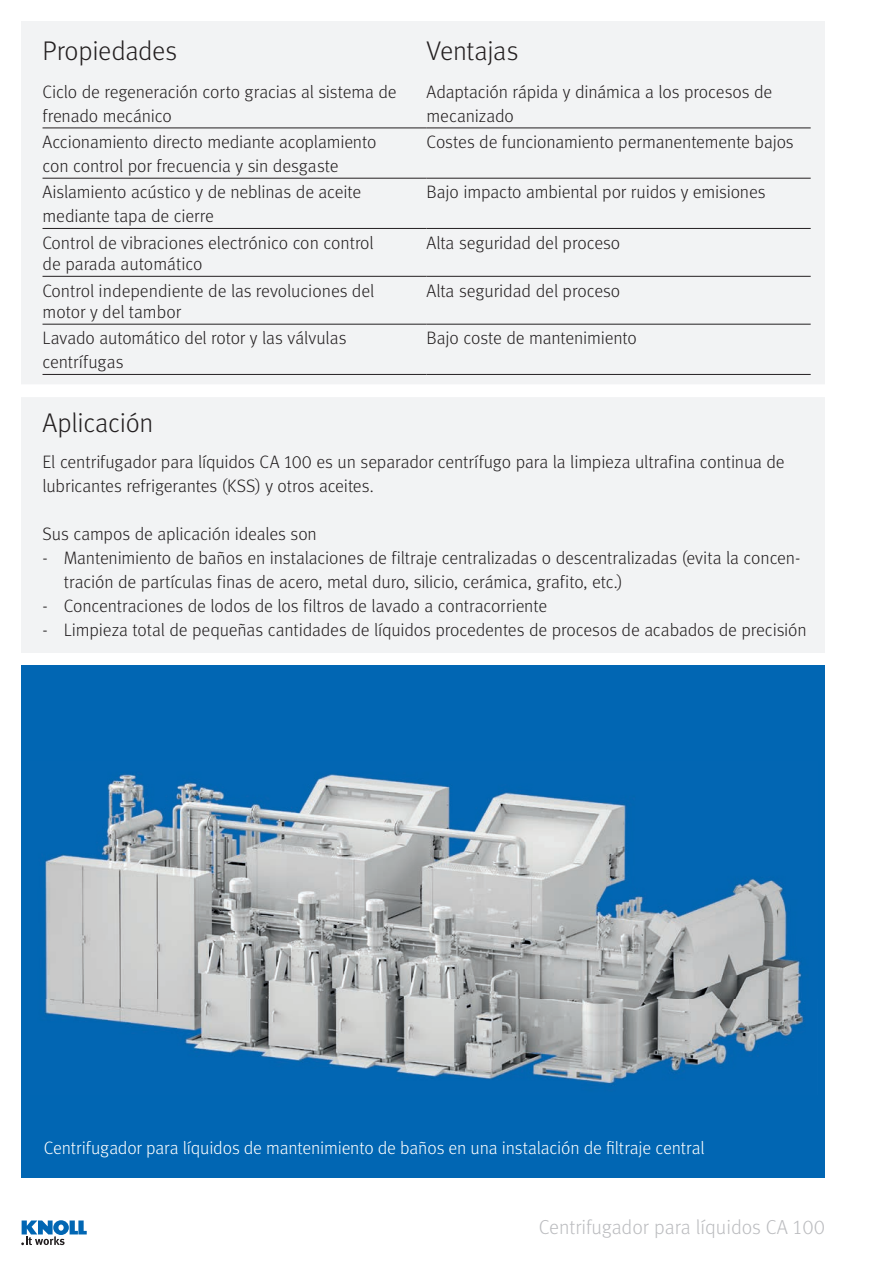
<style>
.page{position:relative;width:893px;height:1263px;background:#fff}
.page>*{position:absolute;margin:0;border:0;box-sizing:border-box;transform-origin:0 0}
.t1{font:27px "Meta Light LF";letter-spacing:-.01em;color:#231f20}
.t2{font:20.25px "Meta Light LF";color:#bcbdc0}
.t3{font:18px/24px "Meta Light LF";letter-spacing:-.01em;color:#231f20}
.t4{font:18px "Meta Light LF";letter-spacing:-.01em;color:#fff}
</style>
<div class="page">
<div style="left:21px;top:21px;width:804px;height:632px;background:#f2f3f4"></div>
<div style="left:21px;top:666px;width:804px;height:512px;background:#0166b3"></div>
<img style="left:45px;top:774px;width:759px;height:310px">
<div style="left:17px;top:384px;width:821px;height:13px;background:#fff"></div>
<hr style="left:43px;top:128px;width:384px;height:1px;background:#231f20">
<hr style="left:427px;top:128px;width:384px;height:1px;background:#231f20">
<hr style="left:43px;top:178px;width:384px;height:1px;background:#231f20">
<hr style="left:427px;top:178px;width:384px;height:1px;background:#231f20">
<hr style="left:43px;top:228px;width:384px;height:1px;background:#231f20">
<hr style="left:427px;top:228px;width:384px;height:1px;background:#231f20">
<hr style="left:43px;top:276px;width:384px;height:1px;background:#231f20">
<hr style="left:427px;top:276px;width:384px;height:1px;background:#231f20">
<hr style="left:43px;top:324px;width:384px;height:1px;background:#231f20">
<hr style="left:427px;top:324px;width:384px;height:1px;background:#231f20">
<hr style="left:43px;top:374px;width:384px;height:1px;background:#231f20">
<hr style="left:427px;top:374px;width:384px;height:1px;background:#231f20">
<svg style="left:21px;top:1220px;width:66px;height:25px"></svg>
<h1 class="t1" style="left:43px;top:35px;width:136px">Propiedades</h1>
<h1 class="t1" style="left:427px;top:35px;width:93px">Ventajas</h1>
<p class="t3" style="left:43px;top:80px;width:356px">Ciclo de regeneración corto gracias al sistema de frenado mecánico</p>
<p class="t3" style="left:427px;top:80px;width:347px">Adaptación rápida y dinámica a los procesos de mecanizado</p>
<p class="t3" style="left:43px;top:130px;width:335px">Accionamiento directo mediante acoplamiento con control por frecuencia y sin desgaste</p>
<p class="t3" style="left:427px;top:130px;width:369px">Costes de funcionamiento permanentemente bajos</p>
<p class="t3" style="left:43px;top:180px;width:320px">Aislamiento acústico y de neblinas de aceite mediante tapa de cierre</p>
<p class="t3" style="left:427px;top:180px;width:341px">Bajo impacto ambiental por ruidos y emisiones</p>
<p class="t3" style="left:43px;top:232px;width:333px;line-height:21.6px">Control de vibraciones electrónico con control de parada automático</p>
<p class="t3" style="left:427px;top:230px;width:195px">Alta seguridad del proceso</p>
<p class="t3" style="left:43px;top:279px;width:333px;line-height:21.6px">Control independiente de las revoluciones del motor y del tambor</p>
<p class="t3" style="left:427px;top:278px;width:195px">Alta seguridad del proceso</p>
<p class="t3" style="left:43px;top:326px;width:306px">Lavado automático del rotor y las válvulas centrífugas</p>
<p class="t3" style="left:427px;top:326px;width:212px">Bajo coste de mantenimiento</p>
<h1 class="t1" style="left:43px;top:407px;width:112px">Aplicación</h1>
<p class="t3" style="left:43px;top:449px;width:744px">El centrifugador para líquidos CA 100 es un separador centrífugo para la limpieza ultrafina continua de lubricantes refrigerantes (KSS) y otros aceites.</p>
<p class="t3" style="left:43px;top:521px;width:276px">Sus campos de aplicación ideales son</p>
<p class="t3" style="left:64px;top:545px;width:738px;text-indent:-21px">- Mantenimiento de baños en instalaciones de filtraje centralizadas o descentralizadas (evita la concen&shy;tración de partículas finas de acero, metal duro, silicio, cerámica, grafito, etc.)</p>
<p class="t3" style="left:43px;top:593px;width:506px">- Concentraciones de lodos de los filtros de lavado a contracorriente</p>
<p class="t3" style="left:43px;top:617px;width:766px">- Limpieza total de pequeñas cantidades de líquidos procedentes de procesos de acabados de precisión</p>
<p class="t4" style="left:44px;top:1137px;width:662px">Centrifugador para líquidos de mantenimiento de baños en una instalación de filtraje central</p>
<p class="t2" style="left:539px;top:1215px;width:287px">Centrifugador para líquidos CA 100</p>
</div>
